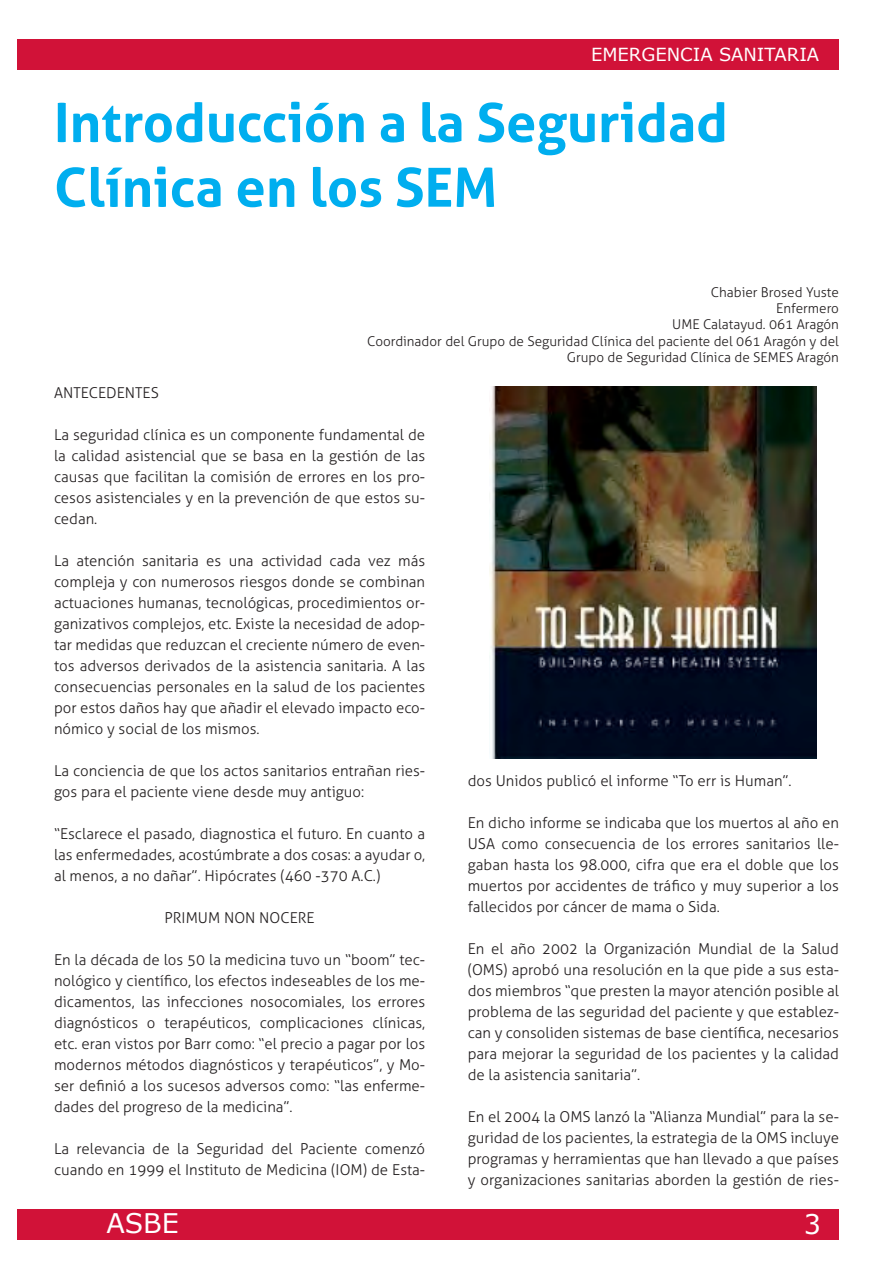
<style>
.page{position:relative;width:893px;height:1263px;background:#fff}
.page>*{position:absolute;margin:0;border:0;box-sizing:border-box;transform-origin:0 0}
.t1{font:700 54px/64.8px "Aller";color:#00aeef}
.t2{font:27px "MS Reference Sans Serif";color:#fff}
.t3{font:18px "MS Reference Sans Serif";color:#fff}
.t4{font:300 15px/21px "Aller";color:#231f20;text-align:justify}
.t5{font:300 13.5px/16.2px "Aller";color:#231f20;text-align:right}
</style>
<div class="page">
<div style="left:17px;top:39px;width:822px;height:30px;background:#d11238"></div>
<div style="left:17px;top:1209px;width:822px;height:30px;background:#d11238"></div>
<img style="left:490px;top:387px;width:327px;height:372px">
<p class="t3" style="left:591px;top:42px;width:230px">EMERGENCIA SANITARIA</p>
<p class="t1" style="left:54px;top:90px;width:675px">Introducción a la Seguridad<br>Clínica en los SEM</p>
<p class="t5" style="left:711px;top:284px;width:130px">Chabier Brosed Yuste</p>
<p class="t5" style="left:776px;top:300px;width:64px">Enfermero</p>
<p class="t5" style="left:672px;top:316px;width:168px">UME Calatayud. 061 Aragón</p>
<p class="t5" style="left:367px;top:333px;width:473px">Coordinador del Grupo de Seguridad Clínica del paciente del 061 Aragón y del<br>Grupo de Seguridad Clínica de SEMES Aragón</p>
<p class="t4" style="left:54px;top:382px;width:106px">ANTECEDENTES</p>
<p class="t4" style="left:54px;top:424px;width:373px">La seguridad clínica es un componente fundamental de la calidad asistencial que se basa en la gestión de las causas que facilitan la comisión de errores en los pro&shy;cesos asistenciales y en la prevención de que estos su&shy;cedan.</p>
<p class="t4" style="left:54px;top:550px;width:373px">La atención sanitaria es una actividad cada vez más compleja y con numerosos riesgos donde se combinan actuaciones humanas, tecnológicas, procedimientos or&shy;ganizativos complejos, etc. Existe la necesidad de adop&shy;tar medidas que reduzcan el creciente número de even&shy;tos adversos derivados de la asistencia sanitaria. A las consecuencias personales en la salud de los pacientes por estos daños hay que añadir el elevado impacto eco&shy;nómico y social de los mismos.</p>
<p class="t4" style="left:54px;top:760px;width:373px">La conciencia de que los actos sanitarios entrañan ries&shy;gos para el paciente viene desde muy antiguo:</p>
<p class="t4" style="left:54px;top:823px;width:373px">“Esclarece el pasado, diagnostica el futuro. En cuanto a las enfermedades, acostúmbrate a dos cosas: a ayudar o, al menos, a no dañar”. Hipócrates (460 -370 A.C.)</p>
<p class="t4" style="left:165px;top:907px;width:152px">PRIMUM NON NOCERE</p>
<p class="t4" style="left:54px;top:949px;width:373px">En la década de los 50 la medicina tuvo un “boom” tec&shy;nológico y científico, los efectos indeseables de los me&shy;dicamentos, las infecciones nosocomiales, los errores diagnósticos o terapéuticos, complicaciones clínicas, etc. eran vistos por Barr como: “el precio a pagar por los modernos métodos diagnósticos y terapéuticos”, y Mo&shy;ser definió a los sucesos adversos como: “las enferme&shy;dades del progreso de la medicina”.</p>
<p class="t4" style="left:54px;top:1138px;width:373px">La relevancia de la Seguridad del Paciente comenzó cuando en 1999 el Instituto de Medicina (IOM) de Esta-</p>
<p class="t4" style="left:468px;top:770px;width:325px">dos Unidos publicó el informe “To err is Human”.</p>
<p class="t4" style="left:468px;top:812px;width:373px">En dicho informe se indicaba que los muertos al año en USA como consecuencia de los errores sanitarios lle&shy;gaban hasta los 98.000, cifra que era el doble que los muertos por accidentes de tráfico y muy superior a los fallecidos por cáncer de mama o Sida.</p>
<p class="t4" style="left:468px;top:938px;width:373px">En el año 2002 la Organización Mundial de la Salud (OMS) aprobó una resolución en la que pide a sus esta&shy;dos miembros “que presten la mayor atención posible al problema de las seguridad del paciente y que establez&shy;can y consoliden sistemas de base científica, necesarios para mejorar la seguridad de los pacientes y la calidad de la asistencia sanitaria”.</p>
<p class="t4" style="left:468px;top:1106px;width:373px">En el 2004 la OMS lanzó la “Alianza Mundial” para la se&shy;guridad de los pacientes, la estrategia de la OMS incluye programas y herramientas que han llevado a que países y organizaciones sanitarias aborden la gestión de ries-</p>
<p class="t2" style="left:106px;top:1206px;width:74px">ASBE</p>
<p class="t2" style="left:804px;top:1207px;width:19px">3</p>
</div>
